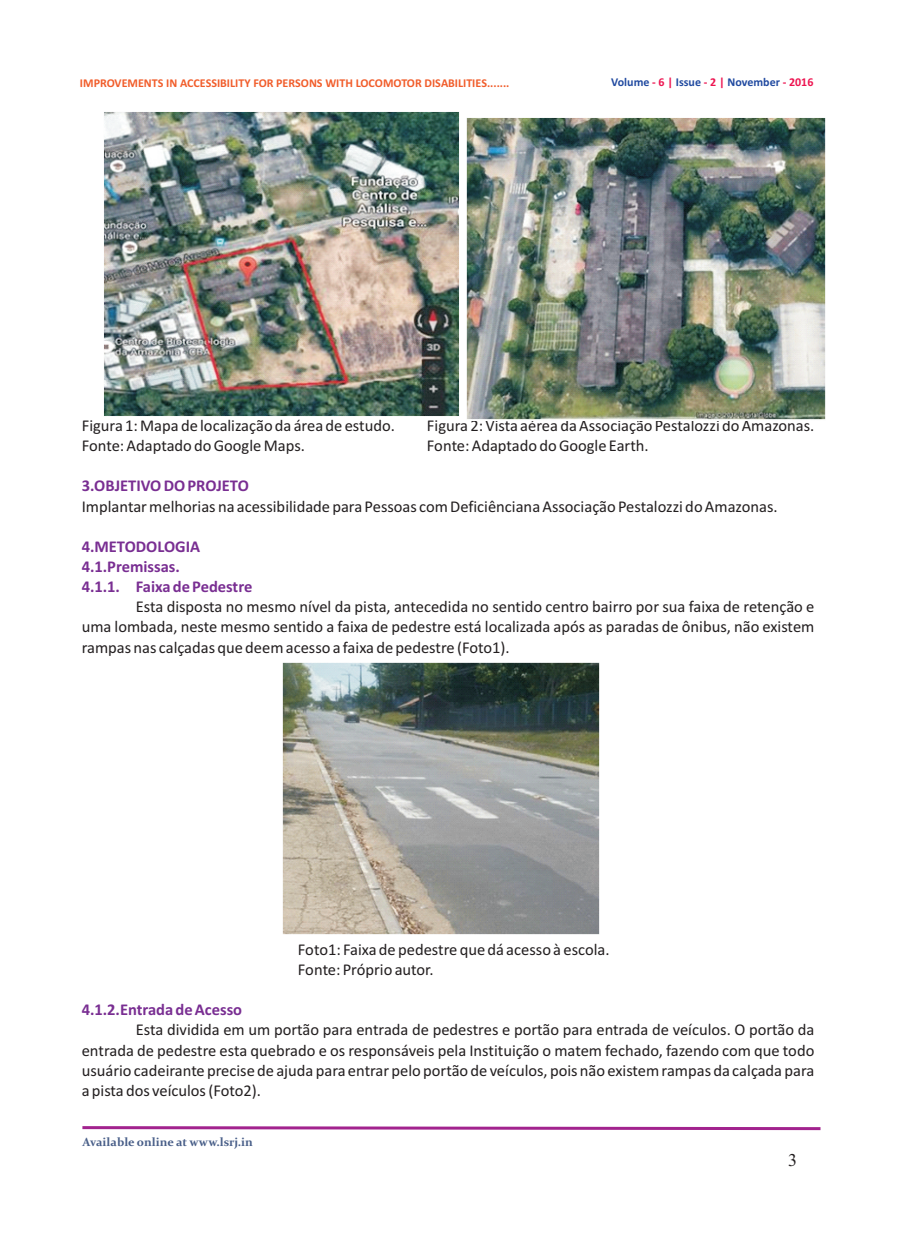
<style>
.page{position:relative;width:898px;height:1242px;background:#fff}
.page>*{position:absolute;margin:0;border:0;box-sizing:border-box;transform-origin:0 0}
.t1{font:18px "Times New Roman";color:#231f20}
.t2{font:16.5px/20.1px "Calibri";color:#231f20;text-align:justify}
.t3{font:700 16.5px/20.1px "Calibri";color:#792e92}
.t4{font:700 12px "Calibri";color:#f15d2b}
.t5{font:700 12px "Calibri";color:#214aa0}
.t6{font:700 12px "Constantia";color:#485e88}
.s1{color:#ed1450}
</style>
<div class="page">
<svg style="left:82px;top:1126px;width:739px;height:5px"></svg>
<img style="left:104px;top:112px;width:355px;height:304px">
<img style="left:466px;top:118px;width:359px;height:302px">
<img style="left:282px;top:663px;width:317px;height:271px">
<p class="t4" style="left:80px;top:78px;width:431px">IMPROVEMENTS IN ACCESSIBILITY FOR PERSONS WITH LOCOMOTOR DISABILITIES.......</p>
<p class="t5" style="left:611px;top:77px;width:203px">Volume <span class="s1">- 6 |</span> Issue <span class="s1">- 2 |</span> November <span class="s1">- 2016</span></p>
<p class="t2" style="left:82px;top:417px;width:314px">Figura 1: Mapa de localização da área de estudo.</p>
<p class="t2" style="left:427px;top:417px;width:389px">Figura 2: Vista aérea da Associação Pestalozzi do Amazonas.</p>
<p class="t2" style="left:82px;top:437px;width:225px">Fonte: Adaptado do Google Maps.</p>
<p class="t2" style="left:427px;top:437px;width:223px">Fonte: Adaptado do Google Earth.</p>
<p class="t3" style="left:82px;top:477px;width:168px">3.OBJETIVO DO PROJETO</p>
<p class="t2" style="left:82px;top:497px;width:697px">Implantar melhorias na acessibilidade para Pessoas com Deficiênciana Associação Pestalozzi do Amazonas.</p>
<p class="t3" style="left:82px;top:538px;width:172px">4.METODOLOGIA<br>4.1.Premissas.<br>4.1.1. Faixa de Pedestre</p>
<p class="t2" style="left:82px;top:598px;width:734px;text-indent:54px">Esta disposta no mesmo nível da pista, antecedida no sentido centro bairro por sua faixa de retenção e uma lombada, neste mesmo sentido a faixa de pedestre está localizada após as paradas de ônibus, não existem rampas nas calçadas que deem acesso a faixa de pedestre (Foto1).</p>
<p class="t3" style="left:82px;top:1001px;width:162px">4.1.2.Entrada de Acesso</p>
<p class="t2" style="left:298px;top:940px;width:313px">Foto1: Faixa de pedestre que dá acesso à escola.<br>Fonte: Próprio autor.</p>
<p class="t2" style="left:82px;top:1021px;width:734px;text-indent:54px">Esta dividida em um portão para entrada de pedestres e portão para entrada de veículos. O portão da entrada de pedestre esta quebrado e os responsáveis pela Instituição o matem fechado, fazendo com que todo usuário cadeirante precise de ajuda para entrar pelo portão de veículos, pois não existem rampas da calçada para a pista dos veículos (Foto2).</p>
<p class="t6" style="left:82px;top:1137px;width:172px">Available online at www.lsrj.in</p>
<p class="t1" style="left:787px;top:1154px;width:10px">3</p>
</div>
